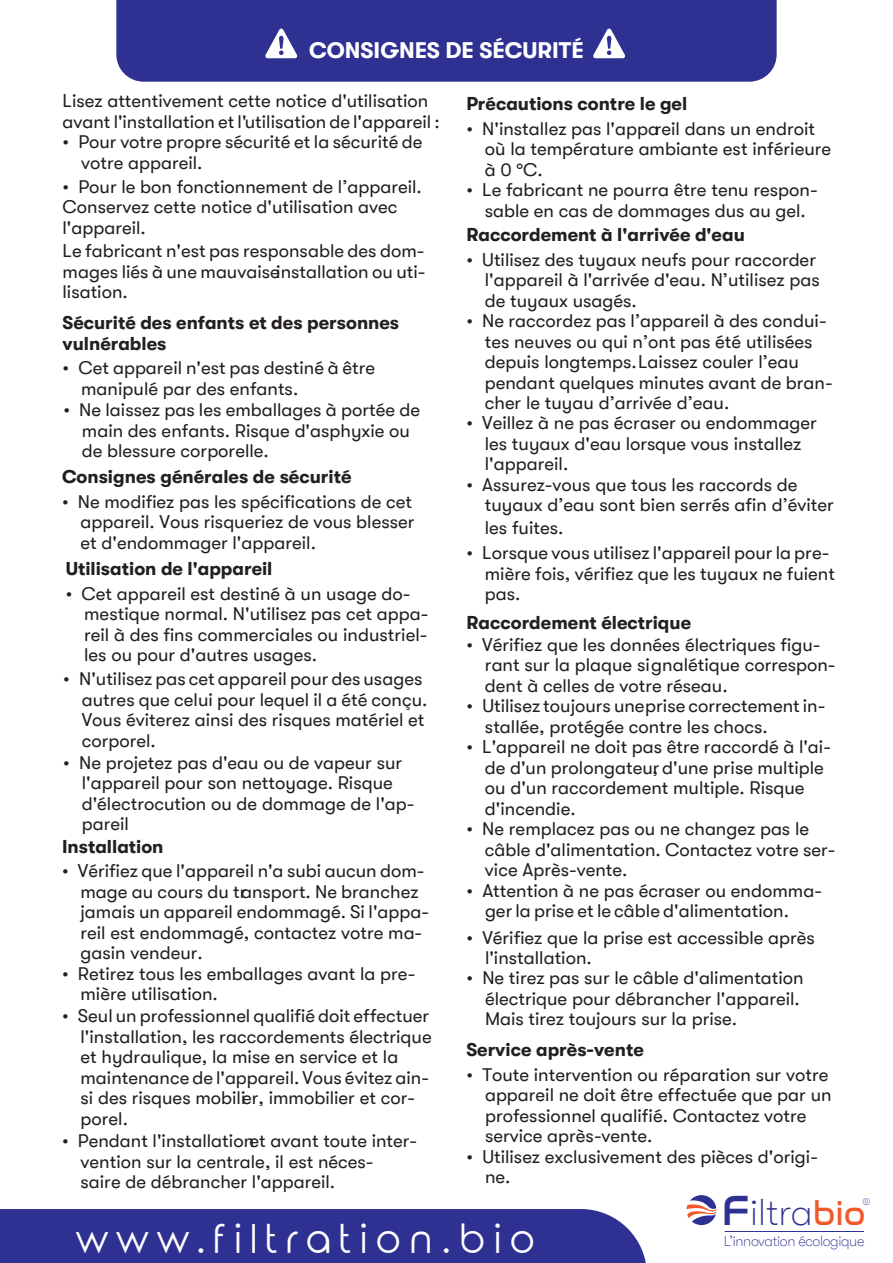
<style>
.page{position:relative;width:893px;height:1263px;background:#fff}
.page>*{position:absolute;margin:0;border:0;box-sizing:border-box;transform-origin:0 0}
.t1{font:39px "Rounded Elegance";letter-spacing:.2em;color:#fff}
.t2{font:100 37.2px "GT Walsheim";color:#2e3092}
.t3{font:700 22.5px "GT Walsheim";color:#fff}
.t4{font:18.6px/20.4px "GT Walsheim";color:#231f20}
.t5{font:700 18.6px/20.4px "GT Walsheim";color:#231f20}
.t6{font:100 14.4px "GT Walsheim";letter-spacing:-.025em;color:#2e3092}
.t7{font:100 13.65px "GT Walsheim";color:#2e3092}
.s1{font-family:"Nasalization Rg";font-weight:400;font-size:43.35px}
.s2{font-family:"Nasalization Rg";font-weight:400;font-size:32.55px;color:#f15929}
</style>
<div class="page">
<svg style="left:686px;top:1195px;width:30px;height:30px"></svg>
<hr style="left:725px;top:1231px;width:139px;height:1px;background:#2e3092">
<div style="left:0;top:1209px;width:646px;height:54px;background:#2e3092"></div>
<div style="left:116px;top:0;width:661px;height:82px;background:#2e3092"></div>
<svg style="left:265px;top:29px;width:32px;height:29px"></svg>
<svg style="left:593px;top:29px;width:32px;height:29px"></svg>
<p class="t3" style="left:309px;top:37px;width:276px">CONSIGNES DE SÉCURITÉ</p>
<p class="t4" style="left:63px;top:91px;width:379px">Lisez attentivement cette notice d'utilisation avant l'installation et l'utilisation de l'appareil :</p>
<p class="t4" style="left:81px;top:132px;width:343px;text-indent:-19px">• Pour votre propre sécurité et la sécurité de votre appareil.</p>
<p class="t4" style="left:63px;top:177px;width:361px">• Pour le bon fonctionnement de l’appareil.<br>Conservez cette notice d'utilisation avec l'appareil.</p>
<p class="t4" style="left:63px;top:241px;width:364px;text-align:justify">Le fabricant n'est pas responsable des dom&shy;mages liés à une mauvaiseinstallation ou uti&shy;lisation.</p>
<p class="t5" style="left:63px;top:313px;width:338px">Sécurité des enfants et des personnes vulnérables</p>
<p class="t4" style="left:81px;top:358px;width:296px;text-indent:-19px">• Cet appareil n'est pas destiné à être manipulé par des enfants.</p>
<p class="t4" style="left:82px;top:400px;width:340px;text-indent:-19px">• Ne laissez pas les emballages à portée de main des enfants. Risque d'asphyxie ou de blessure corporelle.</p>
<p class="t5" style="left:62px;top:466px;width:291px">Consignes générales de sécurité</p>
<p class="t4" style="left:81px;top:491px;width:335px;text-align:justify;text-indent:-18px">• Ne modifiez pas les spécifications de cet appareil. Vous risqueriez de vous blesser et d'endommager l'appareil.</p>
<p class="t5" style="left:66px;top:559px;width:208px">Utilisation de l'appareil</p>
<p class="t4" style="left:84px;top:583px;width:346px;text-indent:-18px">• Cet appareil est destiné à un usage do&shy;mestique normal. N'utilisez pas cet appa&shy;reil à des fins commerciales ou industriel&shy;les ou pour d'autres usages.</p>
<p class="t4" style="left:82px;top:669px;width:347px;text-indent:-19px">• N'utilisez pas cet appareil pour des usages autres que celui pour lequel il a été conçu.<br>Vous éviterez ainsi des risques matériel et corporel.</p>
<p class="t4" style="left:82px;top:752px;width:334px;text-indent:-18px">• Ne projetez pas d'eau ou de vapeur sur l'appareil pour son nettoyage. Risque d'électrocution ou de dommage de l'ap&shy;pareil</p>
<p class="t5" style="left:62px;top:836px;width:103px">Installation</p>
<p class="t4" style="left:80px;top:861px;width:350px;text-indent:-18px">• Vérifiez que l'appareil n'a subi aucun dom&shy;mage au cours du transport. Ne branchez jamais un appareil endommagé. Si l'appa&shy;reil est endommagé, contactez votre ma&shy;gasin vendeur.</p>
<p class="t4" style="left:80px;top:963px;width:336px;text-indent:-18px">• Retirez tous les emballages avant la pre&shy;mière utilisation.</p>
<p class="t4" style="left:80px;top:1006px;width:353px;text-indent:-18px">• Seul un professionnel qualifié doit effectuer l'installation, les raccordements électrique et hydraulique, la mise en service et la maintenance de l'appareil. Vous évitez ain&shy;si des risques mobilier, immobilier et cor&shy;porel.</p>
<p class="t4" style="left:81px;top:1131px;width:338px;text-indent:-18px">• Pendant l'installationet avant toute inter&shy;vention sur la centrale, il est néces&shy;saire de débrancher l'appareil.</p>
<p class="t5" style="left:466px;top:94px;width:222px">Précautions contre le gel</p>
<p class="t4" style="left:485px;top:118px;width:348px;text-indent:-18px">• N'installez pas l'appareil dans un endroit où la température ambiante est inférieure à 0 °C.</p>
<p class="t4" style="left:466px;top:180px;width:353px;text-align:center">• Le fabricant ne pourra être tenu respon&shy;sable en cas de dommages dus au gel.</p>
<p class="t5" style="left:466px;top:225px;width:280px">Raccordement à l'arrivée d'eau</p>
<p class="t4" style="left:485px;top:249px;width:336px;text-indent:-18px">• Utilisez des tuyaux neufs pour raccorder l'appareil à l'arrivée d'eau. N’utilisez pas de tuyaux usagés.</p>
<p class="t4" style="left:485px;top:311px;width:349px;text-indent:-18px">• Ne raccordez pas l’appareil à des condui&shy;tes neuves ou qui n’ont pas été utilisées depuis longtemps. Laissez couler l’eau pendant quelques minutes avant de bran&shy;cher le tuyau d’arrivée d’eau.</p>
<p class="t4" style="left:485px;top:413px;width:333px;text-indent:-18px">• Veillez à ne pas écraser ou endommager les tuyaux d'eau lorsque vous installez l'appareil.</p>
<p class="t4" style="left:485px;top:474px;width:351px;text-indent:-18px">• Assurez-vous que tous les raccords de tuyaux d’eau sont bien serrés afin d’éviter</p>
<p class="t4" style="left:485px;top:517px;width:80px">les fuites.</p>
<p class="t4" style="left:485px;top:543px;width:352px;text-indent:-19px">• Lorsque vous utilisez l'appareil pour la pre&shy;mière fois, vérifiez que les tuyaux ne fuient pas.</p>
<p class="t5" style="left:466px;top:612px;width:226px">Raccordement électrique</p>
<p class="t4" style="left:485px;top:634px;width:352px;text-indent:-19px">• Vérifiez que les données électriques figu&shy;rant sur la plaque signalétique correspon&shy;dent à celles de votre réseau.</p>
<p class="t4" style="left:485px;top:696px;width:342px;text-indent:-19px">• Utilisez toujours uneprise correctement in&shy;stallée, protégée contre les chocs.</p>
<p class="t4" style="left:485px;top:737px;width:347px;text-indent:-19px">• L'appareil ne doit pas être raccordé à l'ai&shy;de d'un prolongateu,rd'une prise multiple ou d'un raccordement multiple. Risque d'incendie.</p>
<p class="t4" style="left:485px;top:819px;width:352px;text-indent:-19px">• Ne remplacez pas ou ne changez pas le câble d'alimentation. Contactez votre ser&shy;vice Après-vente.</p>
<p class="t4" style="left:485px;top:880px;width:338px;text-indent:-19px">• Attention à ne pas écraser ou endomma&shy;ger la prise et le câble d'alimentation.</p>
<p class="t4" style="left:485px;top:927px;width:331px;text-indent:-19px">• Vérifiez que la prise est accessible après l'installation.</p>
<p class="t4" style="left:485px;top:968px;width:320px;text-indent:-19px">• Ne tirez pas sur le câble d'alimentation électrique pour débrancher l'appareil.<br>Mais tirez toujours sur la prise.</p>
<p class="t5" style="left:466px;top:1040px;width:179px">Service après-vente</p>
<p class="t4" style="left:485px;top:1064px;width:348px;text-indent:-19px">• Toute intervention ou réparation sur votre appareil ne doit être effectuée que par un professionnel qualifié. Contactez votre service après-vente.</p>
<p class="t4" style="left:485px;top:1146px;width:334px;text-indent:-19px">• Utilisez exclusivement des pièces d'origi&shy;ne.</p>
<h2 class="t2" style="left:721px;top:1191px;width:146px"><span class="s1">F</span>iltra<span class="s2">bio</span></h2>
<p class="t6" style="left:724px;top:1233px;width:142px">L’innovation écologique</p>
<p class="t7" style="left:862px;top:1196px;width:9px">®</p>
<h1 class="t1" style="left:76px;top:1216px;width:461px">www.filtration.bio</h1>
</div>
